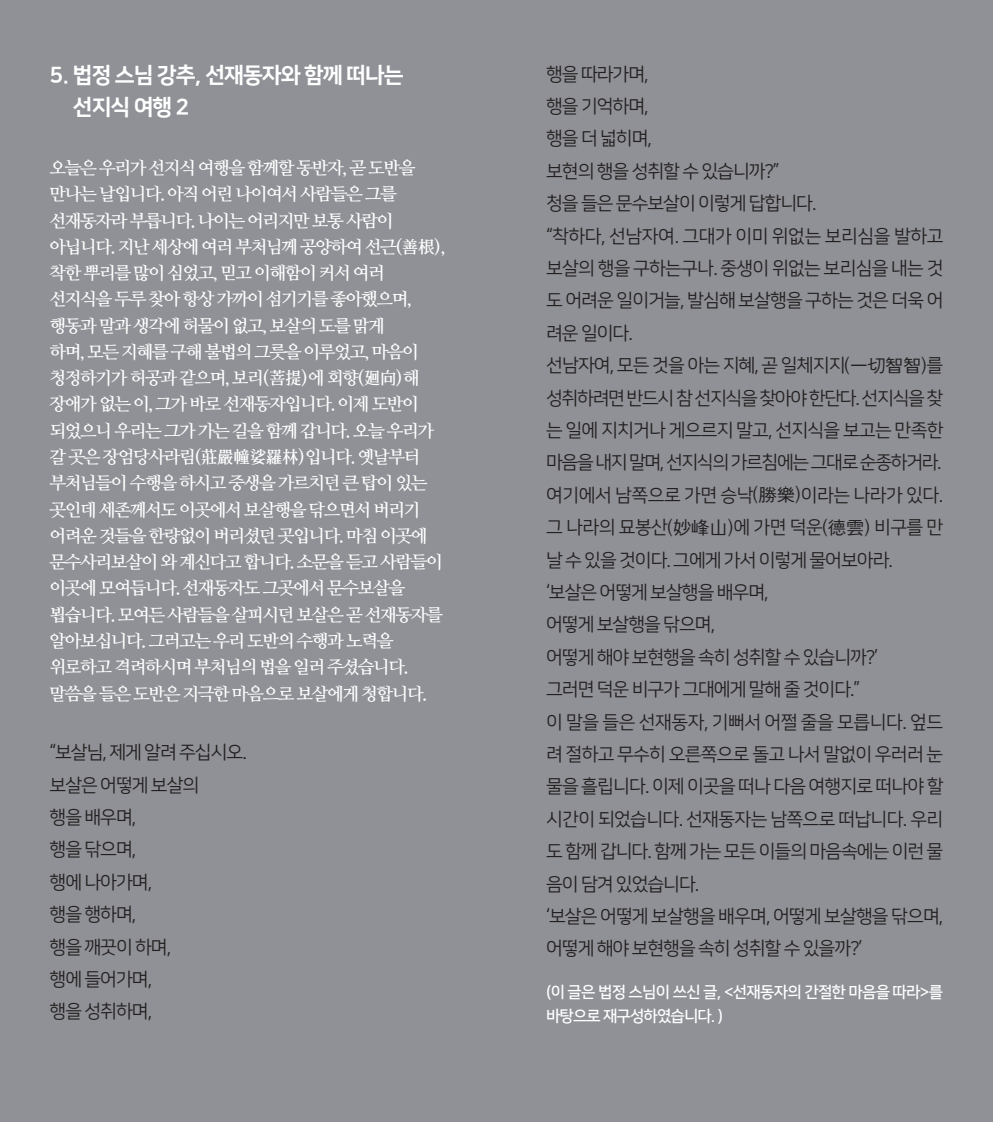
<style>
.page{position:relative;width:993px;height:1122px;background:#fff}
.page>*{position:absolute;margin:0;border:0;box-sizing:border-box;transform-origin:0 0}
._1_제목_먹{font:21.88px/31.5px "Nanum Square EB";letter-spacing:-.05em;color:#fff}
.본문_나눔스퀘어_먹{font:18.38px/32.4px "Nanum Square R";letter-spacing:-.05em;color:#231f20;text-align:justify}
.본문_나눔명조_볼드_먹{font:700 17.5px/26.2px "Nanum Myeongjo";letter-spacing:-.075em;color:#fff}
.설명글_별색{font:15.75px/24.5px "Nanum Square B";letter-spacing:-.045em;color:#fff}
.s1{font-family:"YDVY Mj O34";font-weight:400}
.s2{font-family:"YDVYGO32"}
</style>
<div class="page">
<div style="left:0;top:0;width:992px;height:1121px;background:#8f9196"></div>
<p class="_1_제목_먹" style="left:73px;top:60px;width:332px;text-indent:-23px">5. 법정 스님 강추, 선재동자와 함께 떠나는 선지식 여행 2</p>
<p class="본문_나눔명조_볼드_먹" style="left:50px;top:154px;width:397px">오늘은 우리가 선지식 여행을 함께할 동반자, 곧 도반을 만나는 날입니다. 아직 어린 나이여서 사람들은 그를 선재동자라 부릅니다. 나이는 어리지만 보통 사람이 아닙니다. 지난 세상에 여러 부처님께 공양하여 선근<span class="s1">(善根)</span>, 착한 뿌리를 많이 심었고, 믿고 이해함이 커서 여러 선지식을 두루 찾아 항상 가까이 섬기기를 좋아했으며, 행동과 말과 생각에 허물이 없고, 보살의 도를 맑게<br>하며, 모든 지혜를 구해 불법의 그릇을 이루었고, 마음이 청정하기가 허공과 같으며, 보리<span class="s1">(菩提)</span>에 회향<span class="s1">(廻向)</span>해 장애가 없는 이, 그가 바로 선재동자입니다. 이제 도반이 되었으니 우리는 그가 가는 길을 함께 갑니다. 오늘 우리가 갈 곳은 장엄당사라림<span class="s1">(莊嚴幢娑羅林)</span>입니다. 옛날부터 부처님들이 수행을 하시고 중생을 가르치던 큰 탑이 있는 곳인데 세존께서도 이곳에서 보살행을 닦으면서 버리기 어려운 것들을 한량없이 버리셨던 곳입니다. 마침 이곳에 문수사리보살이 와 계신다고 합니다. 소문을 듣고 사람들이 이곳에 모여듭니다. 선재동자도 그곳에서 문수보살을 뵙습니다. 모여든 사람들을 살피시던 보살은 곧 선재동자를 알아보십니다. 그러고는 우리 도반의 수행과 노력을 위로하고 격려하시며 부처님의 법을 일러 주셨습니다. 말씀을 들은 도반은 지극한 마음으로 보살에게 청합니다.</p>
<p class="본문_나눔스퀘어_먹" style="left:50px;top:736px;width:199px">“보살님, 제게 알려 주십시오.</p>
<p class="본문_나눔스퀘어_먹" style="left:50px;top:769px;width:151px">보살은 어떻게 보살의</p>
<p class="본문_나눔스퀘어_먹" style="left:50px;top:801px;width:88px">행을 배우며,</p>
<p class="본문_나눔스퀘어_먹" style="left:50px;top:833px;width:88px">행을 닦으며,</p>
<p class="본문_나눔스퀘어_먹" style="left:50px;top:866px;width:104px">행에 나아가며,</p>
<p class="본문_나눔스퀘어_먹" style="left:50px;top:898px;width:88px">행을 행하며,</p>
<p class="본문_나눔스퀘어_먹" style="left:50px;top:930px;width:123px">행을 깨끗이 하며,</p>
<p class="본문_나눔스퀘어_먹" style="left:50px;top:963px;width:104px">행에 들어가며,</p>
<p class="본문_나눔스퀘어_먹" style="left:50px;top:995px;width:104px">행을 성취하며,</p>
<p class="본문_나눔스퀘어_먹" style="left:546px;top:58px;width:104px">행을 따라가며,</p>
<p class="본문_나눔스퀘어_먹" style="left:546px;top:90px;width:104px">행을 기억하며,</p>
<p class="본문_나눔스퀘어_먹" style="left:546px;top:123px;width:107px">행을 더 넓히며,</p>
<p class="본문_나눔스퀘어_먹" style="left:546px;top:155px;width:235px">보현의 행을 성취할 수 있습니까?”</p>
<p class="본문_나눔스퀘어_먹" style="left:546px;top:188px;width:272px">청을 들은 문수보살이 이렇게 답합니다.</p>
<p class="본문_나눔스퀘어_먹" style="left:546px;top:220px;width:398px">“착하다, 선남자여. 그대가 이미 위없는 보리심을 발하고 보살의 행을 구하는구나. 중생이 위없는 보리심을 내는 것 도 어려운 일이거늘, 발심해 보살행을 구하는 것은 더욱 어 려운 일이다.</p>
<p class="본문_나눔스퀘어_먹" style="left:546px;top:349px;width:398px">선남자여, 모든 것을 아는 지혜, 곧 일체지지<span class="s2">(一切智智)</span>를 성취하려면 반드시 참 선지식을 찾아야 한단다. 선지식을 찾 는 일에 지치거나 게으르지 말고, 선지식을 보고는 만족한 마음을 내지 말며, 선지식의 가르침에는 그대로 순종하거라.</p>
<p class="본문_나눔스퀘어_먹" style="left:546px;top:479px;width:398px">여기에서 남쪽으로 가면 승낙<span class="s2">(勝樂)</span>이라는 나라가 있다. 그 나라의 묘봉산<span class="s2">(妙峰山)</span>에 가면 덕운<span class="s2">(德雲)</span> 비구를 만 날 수 있을 것이다. 그에게 가서 이렇게 물어보아라.</p>
<p class="본문_나눔스퀘어_먹" style="left:546px;top:576px;width:224px">‘보살은 어떻게 보살행을 배우며,</p>
<p class="본문_나눔스퀘어_먹" style="left:546px;top:608px;width:170px">어떻게 보살행을 닦으며,</p>
<p class="본문_나눔스퀘어_먹" style="left:546px;top:641px;width:333px">어떻게 해야 보현행을 속히 성취할 수 있습니까?’</p>
<p class="본문_나눔스퀘어_먹" style="left:546px;top:673px;width:315px">그러면 덕운 비구가 그대에게 말해 줄 것이다.”</p>
<p class="본문_나눔스퀘어_먹" style="left:546px;top:706px;width:398px">이 말을 들은 선재동자, 기뻐서 어쩔 줄을 모릅니다. 엎드 려 절하고 무수히 오른쪽으로 돌고 나서 말없이 우러러 눈 물을 흘립니다. 이제 이곳을 떠나 다음 여행지로 떠나야 할 시간이 되었습니다. 선재동자는 남쪽으로 떠납니다. 우리 도 함께 갑니다. 함께 가는 모든 이들의 마음속에는 이런 물 음이 담겨 있었습니다.</p>
<p class="본문_나눔스퀘어_먹" style="left:546px;top:900px;width:398px">‘보살은 어떻게 보살행을 배우며, 어떻게 보살행을 닦으며, 어떻게 해야 보현행을 속히 성취할 수 있을까?’</p>
<p class="설명글_별색" style="left:546px;top:979px;width:398px">(이 글은 법정 스님이 쓰신 글, &lt;선재동자의 간절한 마음을 따라&gt;를 바탕으로 재구성하였습니다. )</p>
</div>
